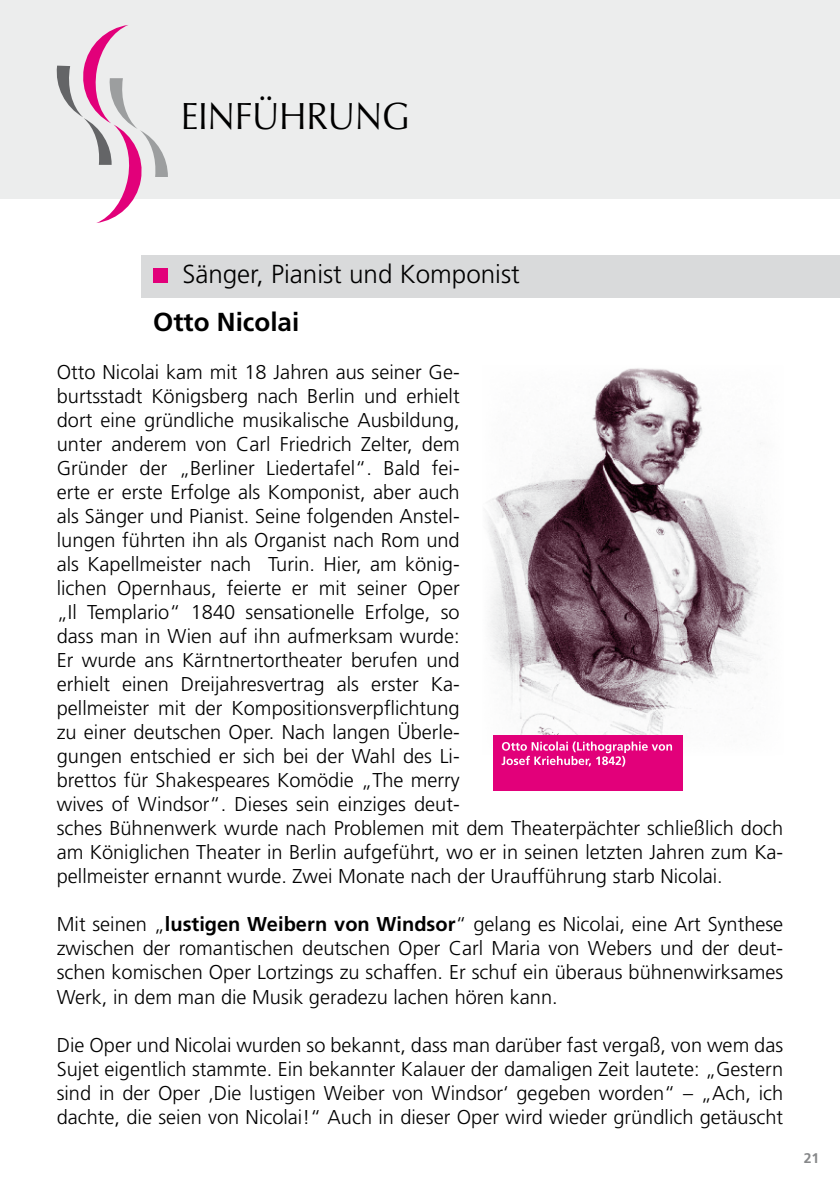
<style>
.page{position:relative;width:840px;height:1191px;background:#fff}
.page>*{position:absolute;margin:0;border:0;box-sizing:border-box;transform-origin:0 0}
.t1{font:38px "Optima";letter-spacing:-.01em;color:#000;scale:.93 1}
.t2{font:300 26px "Frutiger LT Std";color:#000}
.t3{font:700 26px "Frutiger LT Std";color:#000}
.t4{font:300 20px/24px "Frutiger LT Std";color:#000;text-align:justify}
.t5{font:700 14px "Frutiger LT Std";color:#87888a}
.s1{font-weight:700}
</style>
<div class="page">
<div style="left:142px;top:255px;width:697px;height:43px;background:#d9dadb"></div>
<div style="left:0;top:0;width:839px;height:198px;background:#eceded"></div>
<svg style="left:55px;top:25px;width:113px;height:198px"></svg>
<div style="left:153px;top:269px;width:15px;height:14px;background:#e2007a"></div>
<img style="left:487px;top:368px;width:279px;height:387px">
<div style="left:493px;top:735px;width:189px;height:55px;background:#e2007a"></div>
<svg style="left:501px;top:741px;width:170px;height:25px"></svg>
<h1 class="t1" style="left:181px;top:94px;width:247px">EINFÜHRUNG</h1>
<h2 class="t2" style="left:182px;top:259px;width:339px">Sänger, Pianist und Komponist</h2>
<h2 class="t3" style="left:153px;top:307px;width:147px">Otto Nicolai</h2>
<p class="t4" style="left:57px;top:361px;width:727px;text-align:left">Otto Nicolai kam mit 18 Jahren aus seiner Ge-<br>burtsstadt Königsberg nach Berlin und erhielt<br>dort eine gründliche musikalische Ausbildung,<br>unter anderem von Carl Friedrich Zelter, dem<br>Gründer der „Berliner Liedertafel“. Bald fei-<br>erte er erste Erfolge als Komponist, aber auch<br>als Sänger und Pianist. Seine folgenden Anstel-<br>lungen führten ihn als Organist nach Rom und<br>als Kapellmeister nach Turin. Hier, am könig-<br>lichen Opernhaus, feierte er mit seiner Oper<br>„Il Templario“ 1840 sensationelle Erfolge, so<br>dass man in Wien auf ihn aufmerksam wurde:<br>Er wurde ans Kärntnertortheater berufen und<br>erhielt einen Dreijahresvertrag als erster Ka-<br>pellmeister mit der Kompositionsverpflichtung<br>zu einer deutschen Oper. Nach langen Überle-<br>gungen entschied er sich bei der Wahl des Li-<br>brettos für Shakespeares Komödie „The merry<br>wives of Windsor“. Dieses sein einziges deut-<br>sches Bühnenwerk wurde nach Problemen mit dem Theaterpächter schließlich doch am Königlichen Theater in Berlin aufgeführt, wo er in seinen letzten Jahren zum Ka&shy;pellmeister ernannt wurde. Zwei Monate nach der Uraufführung starb Nicolai.</p>
<p class="t4" style="left:57px;top:913px;width:727px">Mit seinen „<span class="s1">lustigen Weibern von Windsor</span>“ gelang es Nicolai, eine Art Synthese zwischen der romantischen deutschen Oper Carl Maria von Webers und der deut&shy;schen komischen Oper Lortzings zu schaffen. Er schuf ein überaus bühnenwirksames Werk, in dem man die Musik geradezu lachen hören kann.</p>
<p class="t4" style="left:57px;top:1033px;width:727px">Die Oper und Nicolai wurden so bekannt, dass man darüber fast vergaß, von wem das Sujet eigentlich stammte. Ein bekannter Kalauer der damaligen Zeit lautete: „Gestern sind in der Oper ‚Die lustigen Weiber von Windsor‘ gegeben worden“ – „Ach, ich dachte, die seien von Nicolai!“ Auch in dieser Oper wird wieder gründlich getäuscht</p>
<p class="t5" style="left:803px;top:1150px;width:17px">21</p>
</div>
